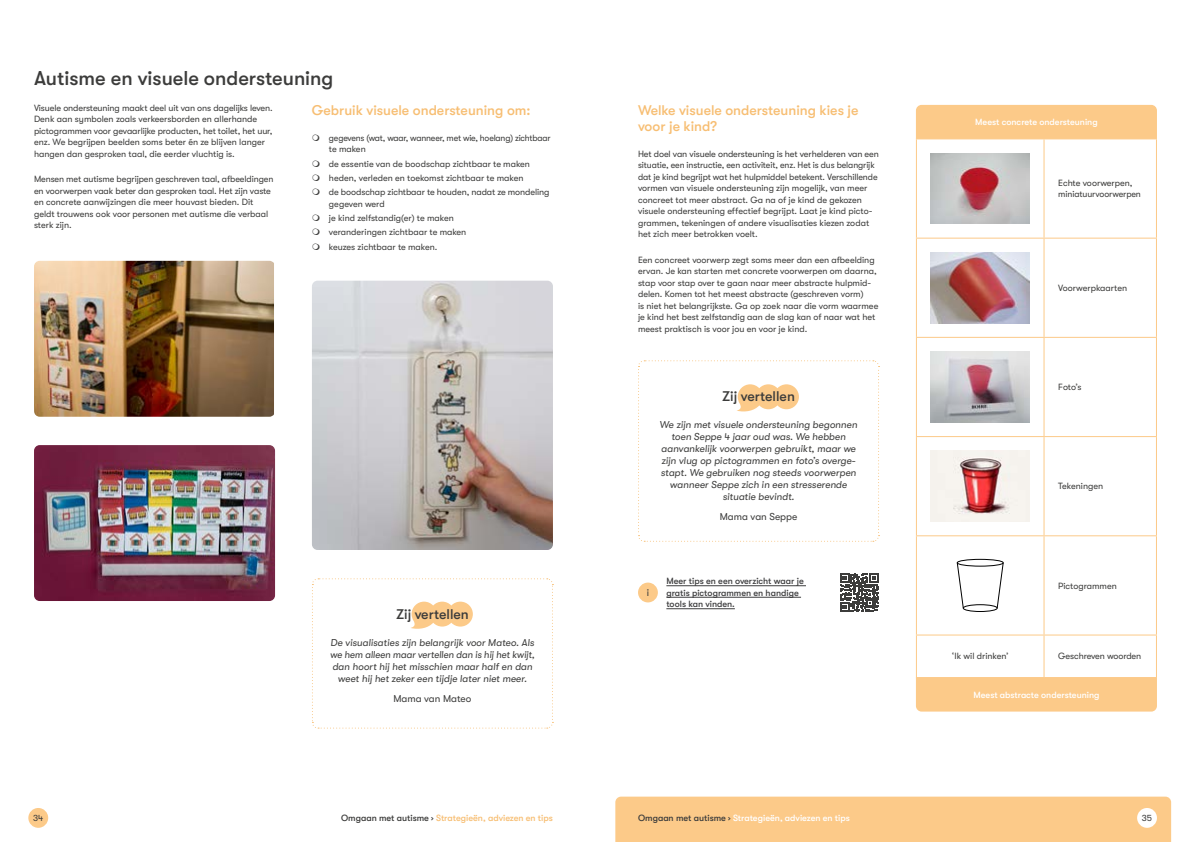
<style>
.page{position:relative;width:1191px;height:842px;background:#fff}
.page>*{position:absolute;margin:0;border:0;box-sizing:border-box;transform-origin:0 0}
.t1{font:500 20px "GT Walsheim Pro";color:#3c3c3b}
.t2{font:500 14px/16px "GT Walsheim Pro";color:#f7be73}
.t3{font:500 14px "GT Walsheim Pro";color:#3c3c3b}
.t4{font:italic 10px/12px "GT Walsheim Pro";color:#3c3c3b;text-align:center}
.t5{font:10px "GT Walsheim Pro";color:#3c3c3b}
.t6{font:9px/11.5px "GT Walsheim Pro";color:#3c3c3b}
.t7{font:500 9px "GT Walsheim Pro";color:#fff}
.t8{font:500 9px/11.5px "GT Walsheim Pro";color:#3f3f40}
.t9{font:9px/11.5px "GT Walsheim Pro";letter-spacing:-.02em;color:#3c3c3b}
.t10{font:500 9px "GT Walsheim Pro";color:#f7be73}
.s1{color:#3c3c3b}
</style>
<div class="page">
<div style="left:615px;top:797px;width:556px;height:45px;background:#fcca89"></div>
<div style="left:1137px;top:808px;width:20px;height:20px;background:#fff;border-radius:50%"></div>
<div style="left:28px;top:808px;width:20px;height:20px;background:#fcca89;border-radius:50%"></div>
<div style="left:916px;top:105px;width:241px;height:33px;background:#fcca89"></div>
<div style="left:916px;top:678px;width:241px;height:33px;background:#fcca89"></div>
<hr style="left:916px;top:138px;width:128px;height:1px;background:#fcca89">
<hr style="left:916px;top:139px;width:1px;height:99px;background:#fcca89">
<hr style="left:1044px;top:138px;width:113px;height:1px;background:#fcca89">
<hr style="left:1043px;top:139px;width:1px;height:99px;background:#fcca89">
<hr style="left:1156px;top:139px;width:1px;height:99px;background:#fcca89">
<hr style="left:916px;top:238px;width:128px;height:1px;background:#fcca89">
<hr style="left:916px;top:239px;width:1px;height:98px;background:#fcca89">
<hr style="left:1044px;top:238px;width:113px;height:1px;background:#fcca89">
<hr style="left:1043px;top:239px;width:1px;height:98px;background:#fcca89">
<hr style="left:1156px;top:239px;width:1px;height:98px;background:#fcca89">
<hr style="left:916px;top:337px;width:128px;height:1px;background:#fcca89">
<hr style="left:916px;top:338px;width:1px;height:98px;background:#fcca89">
<hr style="left:1044px;top:337px;width:113px;height:1px;background:#fcca89">
<hr style="left:1043px;top:338px;width:1px;height:98px;background:#fcca89">
<hr style="left:1156px;top:338px;width:1px;height:98px;background:#fcca89">
<hr style="left:916px;top:436px;width:128px;height:1px;background:#fcca89">
<hr style="left:916px;top:437px;width:1px;height:98px;background:#fcca89">
<hr style="left:1044px;top:436px;width:113px;height:1px;background:#fcca89">
<hr style="left:1043px;top:437px;width:1px;height:98px;background:#fcca89">
<hr style="left:1156px;top:437px;width:1px;height:98px;background:#fcca89">
<hr style="left:916px;top:535px;width:128px;height:1px;background:#fcca89">
<hr style="left:916px;top:536px;width:1px;height:98px;background:#fcca89">
<hr style="left:1044px;top:535px;width:113px;height:1px;background:#fcca89">
<hr style="left:1043px;top:536px;width:1px;height:98px;background:#fcca89">
<hr style="left:1156px;top:536px;width:1px;height:98px;background:#fcca89">
<hr style="left:916px;top:634px;width:128px;height:1px;background:#fcca89">
<hr style="left:916px;top:635px;width:1px;height:42px;background:#fcca89">
<hr style="left:1044px;top:634px;width:113px;height:1px;background:#fcca89">
<hr style="left:1043px;top:635px;width:1px;height:42px;background:#fcca89">
<hr style="left:1156px;top:635px;width:1px;height:42px;background:#fcca89">
<hr style="left:916px;top:677px;width:128px;height:1px;background:#fcca89">
<hr style="left:1044px;top:677px;width:113px;height:1px;background:#fcca89">
<img style="left:930px;top:153px;width:99px;height:71px">
<img style="left:930px;top:252px;width:99px;height:71px">
<img style="left:930px;top:351px;width:99px;height:71px">
<img style="left:930px;top:451px;width:99px;height:71px">
<div style="left:956px;top:559px;width:47px;height:8px;border:1px solid #000;border-radius:50%"></div>
<div style="left:962px;top:604px;width:35px;height:8px;border:1px solid #000;border-radius:50%"></div>
<svg style="left:956px;top:562px;width:8px;height:47px"></svg>
<svg style="left:996px;top:562px;width:8px;height:47px"></svg>
<hr style="left:666px;top:585px;width:140px;height:1px;background:#3f3f40">
<hr style="left:666px;top:597px;width:135px;height:1px;background:#3f3f40">
<hr style="left:666px;top:608px;width:69px;height:1px;background:#3f3f40">
<svg style="left:840px;top:573px;width:38px;height:39px"></svg>
<div style="left:638px;top:583px;width:20px;height:19px;background:#fcca89;border-radius:50%"></div>
<img style="left:34px;top:445px;width:241px;height:156px">
<img style="left:312px;top:281px;width:241px;height:269px">
<img style="left:34px;top:261px;width:240px;height:156px">
<svg style="left:312px;top:578px;width:241px;height:151px"></svg>
<svg style="left:638px;top:360px;width:241px;height:182px"></svg>
<h1 class="t1" style="left:34px;top:67px;width:301px">Autisme en visuele ondersteuning</h1>
<p class="t6" style="left:34px;top:102px;width:240px">Visuele ondersteuning maakt deel uit van ons dagelijks leven.<br>Denk aan symbolen zoals verkeersborden en allerhande pictogrammen voor gevaarlijke producten, het toilet, het uur, enz. We begrijpen beelden soms beter én ze blijven langer hangen dan gesproken taal, die eerder vluchtig is.</p>
<p class="t6" style="left:34px;top:173px;width:241px">Mensen met autisme begrijpen geschreven taal, afbeeldingen en voorwerpen vaak beter dan gesproken taal. Het zijn vaste en concrete aanwijzingen die meer houvast bieden. Dit geldt trouwens ook voor personen met autisme die verbaal sterk zijn.</p>
<h2 class="t2" style="left:312px;top:102px;width:220px">Gebruik visuele ondersteuning om:</h2>
<p class="t9" style="left:329px;top:132px;width:223px">gegevens (wat, waar, wanneer, met wie, hoelang) zichtbaar te maken</p>
<p class="t6" style="left:329px;top:156px;width:222px;line-height:14.3px">de essentie van de boodschap zichtbaar te maken heden, verleden en toekomst zichtbaar te maken<br>de boodschap zichtbaar te houden, nadat ze mondeling</p>
<p class="t6" style="left:329px;top:197px;width:139px;line-height:14.3px">gegeven werd<br>je kind zelfstandig(er) te maken veranderingen zichtbaar te maken keuzes zichtbaar te maken.</p>
<h2 class="t3" style="left:396px;top:607px;width:74px">Zij vertellen</h2>
<p class="t4" style="left:330px;top:636px;width:206px">De visualisaties zijn belangrijk voor Mateo. Als we hem alleen maar vertellen dan is hij het kwijt, dan hoort hij het misschien maar half en dan weet hij het zeker een tijdje later niet meer.</p>
<p class="t5" style="left:393px;top:693px;width:80px">Mama van Mateo</p>
<h2 class="t2" style="left:638px;top:102px;width:222px">Welke visuele ondersteuning kies je voor je kind?</h2>
<p class="t6" style="left:638px;top:148px;width:242px">Het doel van visuele ondersteuning is het verhelderen van een situatie, een instructie, een activiteit, enz. Het is dus belangrijk dat je kind begrijpt wat het hulpmiddel betekent. Verschillende vormen van visuele ondersteuning zijn mogelijk, van meer concreet tot meer abstract. Ga na of je kind de gekozen visuele ondersteuning effectief begrijpt. Laat je kind picto&shy;grammen, tekeningen of andere visualisaties kiezen zodat het zich meer betrokken voelt.</p>
<p class="t6" style="left:638px;top:254px;width:242px">Een concreet voorwerp zegt soms meer dan een afbeelding ervan. Je kan starten met concrete voorwerpen om daarna, stap voor stap over te gaan naar meer abstracte hulpmid&shy;delen. Komen tot het meest abstracte (geschreven vorm)<br>is niet het belangrijkste. Ga op zoek naar die vorm waarmee je kind het best zelfstandig aan de slag kan of naar wat het meest praktisch is voor jou en voor je kind.</p>
<h2 class="t3" style="left:722px;top:389px;width:74px">Zij vertellen</h2>
<p class="t4" style="left:659px;top:418px;width:199px">We zijn met visuele ondersteuning begonnen toen Seppe 4 jaar oud was. We hebben aanvankelijk voorwerpen gebruikt, maar we zijn vlug op pictogrammen en foto’s overge&shy;stapt. We gebruiken nog steeds voorwerpen wanneer Seppe zich in een stresserende situatie bevindt.</p>
<p class="t5" style="left:720px;top:511px;width:79px">Mama van Seppe</p>
<p class="t5" style="left:647px;top:587px;width:4px">i</p>
<p class="t8" style="left:666px;top:575px;width:139px">Meer tips en een overzicht waar je gratis pictogrammen en handige tools kan vinden.</p>
<p class="t7" style="left:975px;top:117px;width:124px">Meest concrete ondersteuning</p>
<p class="t6" style="left:1058px;top:177px;width:84px">Echte voorwerpen, miniatuurvoorwerpen</p>
<p class="t6" style="left:1058px;top:282px;width:70px">Voorwerpkaarten</p>
<p class="t6" style="left:1058px;top:381px;width:25px">Foto’s</p>
<p class="t6" style="left:1058px;top:481px;width:46px">Tekeningen</p>
<p class="t6" style="left:1058px;top:580px;width:60px">Pictogrammen</p>
<p class="t6" style="left:952px;top:651px;width:58px">‘Ik wil drinken’</p>
<p class="t6" style="left:1058px;top:651px;width:85px">Geschreven woorden</p>
<p class="t7" style="left:973px;top:689px;width:128px">Meest abstracte ondersteuning</p>
<p class="t7" style="left:638px;top:813px;width:213px"><span class="s1">Omgaan met autisme ›</span> Strategieën, adviezen en tips</p>
<p class="t10" style="left:341px;top:813px;width:213px"><span class="s1">Omgaan met autisme ›</span> Strategieën, adviezen en tips</p>
<p class="t6" style="left:33px;top:812px;width:12px">34</p>
<p class="t6" style="left:1141px;top:812px;width:12px">35</p>
</div>
